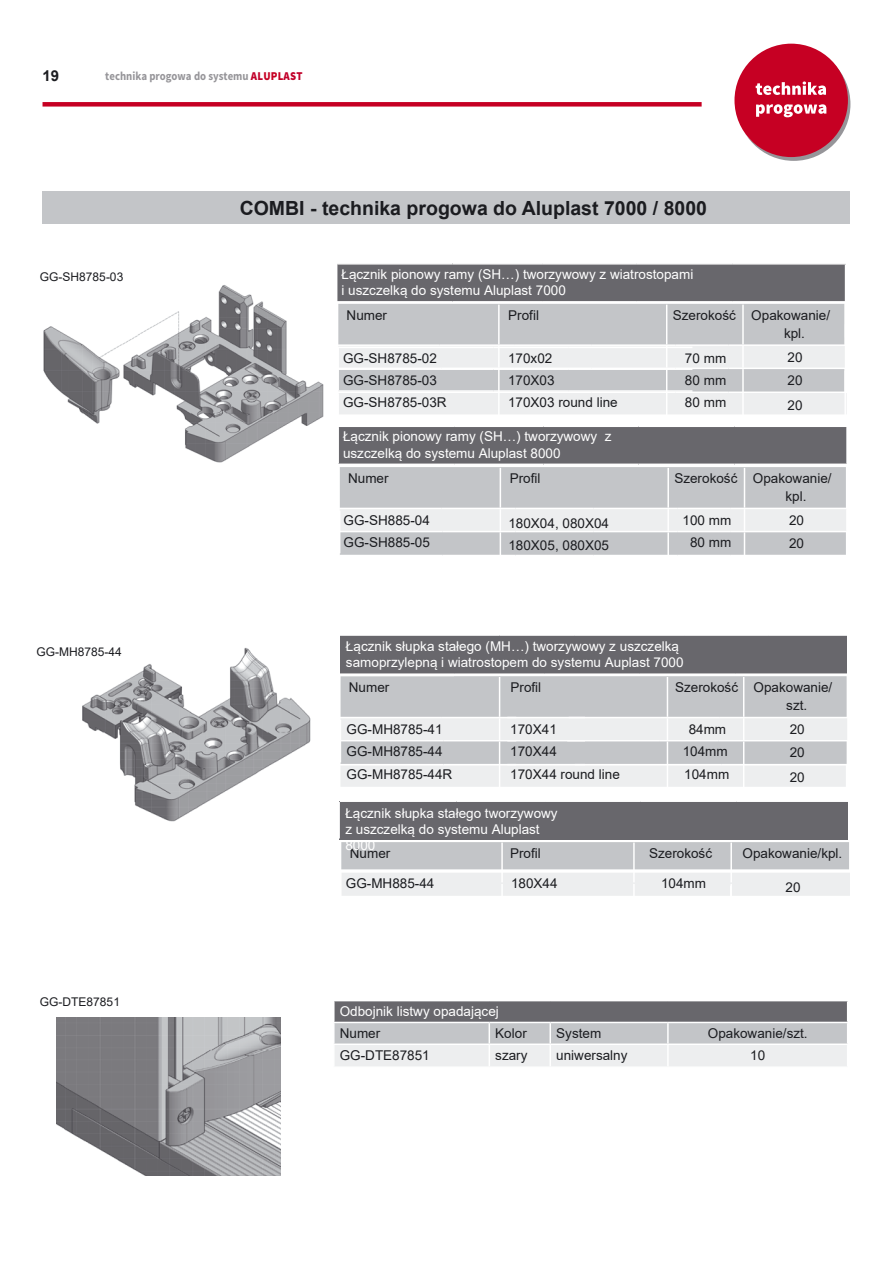
<style>
.page{position:relative;width:893px;height:1263px;background:#fff}
.page>*{position:absolute;margin:0;border:0;box-sizing:border-box;transform-origin:0 0}
.t1{font:700 19.5px "Arial";color:#1b1c20}
.t2{font:700 15px "Arial";color:#1b1c20}
.t3{font:13.5px/23.4px "Arial";color:#1b1c20}
.t4{font:13.5px/16.2px "Arial";color:#fff}
.t5{font:12px "Arial";color:#1b1c20}
.t6{font:700 12px "Source Sans Pro";color:#969599;scale:.9 1}
.s1{font-weight:900;color:#c1022b}
.s2{font-weight:900;color:#c60023}
</style>
<div class="page">
<div style="left:43px;top:102px;width:659px;height:5px;background:#c60023"></div>
<svg style="left:737px;top:47px;width:113px;height:114px"></svg>
<div style="left:734px;top:44px;width:114px;height:113px;background:#c60023;border-radius:50%"></div>
<svg style="left:756px;top:81px;width:70px;height:14px"></svg>
<svg style="left:756px;top:104px;width:70px;height:13px"></svg>
<div style="left:340px;top:635px;width:507px;height:38px;background:#68676c"></div>
<hr style="left:339px;top:634px;width:161px;height:2px;background:#fff">
<hr style="left:500px;top:634px;width:74px;height:2px;background:#fff">
<hr style="left:574px;top:634px;width:111px;height:2px;background:#fff">
<hr style="left:685px;top:634px;width:84px;height:2px;background:#fff">
<hr style="left:769px;top:634px;width:80px;height:2px;background:#fff">
<img style="left:43px;top:285px;width:281px;height:178px">
<img style="left:82px;top:647px;width:229px;height:175px">
<svg style="left:334px;top:1001px;width:514px;height:65px;background:#b7b8ba"></svg>
<img style="left:56px;top:1017px;width:224px;height:159px">
<div style="left:43px;top:191px;width:807px;height:33px;background:#c3c5c8"></div>
<div style="left:337px;top:264px;width:509px;height:38px;background:#68676c"></div>
<hr style="left:336px;top:263px;width:117px;height:2px;background:#fff">
<hr style="left:453px;top:263px;width:89px;height:2px;background:#fff">
<hr style="left:542px;top:263px;width:95px;height:2px;background:#fff">
<hr style="left:637px;top:263px;width:96px;height:2px;background:#fff">
<hr style="left:733px;top:263px;width:113px;height:2px;background:#fff">
<hr style="left:845px;top:265px;width:1px;height:36px;background:#fff">
<hr style="left:336px;top:301px;width:117px;height:2px;background:#fff">
<hr style="left:453px;top:301px;width:89px;height:2px;background:#fff">
<hr style="left:542px;top:301px;width:95px;height:2px;background:#fff">
<hr style="left:637px;top:301px;width:96px;height:2px;background:#fff">
<hr style="left:733px;top:301px;width:113px;height:2px;background:#fff">
<svg style="left:338px;top:304px;width:509px;height:110px;background:#d5d7d9"></svg>
<hr style="left:729px;top:368px;width:118px;height:1px;background:#fff">
<hr style="left:742px;top:369px;width:2px;height:69px;background:#fff">
<hr style="left:844px;top:371px;width:2px;height:68px;background:#fff">
<hr style="left:441px;top:391px;width:73px;height:2px;background:#fff">
<hr style="left:514px;top:391px;width:78px;height:2px;background:#fff">
<hr style="left:676px;top:391px;width:53px;height:2px;background:#fff">
<hr style="left:729px;top:391px;width:118px;height:2px;background:#fff">
<hr style="left:336px;top:347px;width:158px;height:1px;background:#fff">
<hr style="left:494px;top:347px;width:74px;height:1px;background:#fff">
<hr style="left:568px;top:347px;width:124px;height:1px;background:#fff">
<hr style="left:336px;top:368px;width:158px;height:2px;background:#fff">
<hr style="left:494px;top:368px;width:74px;height:2px;background:#fff">
<hr style="left:568px;top:368px;width:124px;height:2px;background:#fff">
<hr style="left:336px;top:390px;width:158px;height:2px;background:#fff">
<hr style="left:494px;top:390px;width:74px;height:2px;background:#fff">
<hr style="left:568px;top:390px;width:124px;height:2px;background:#fff">
<svg style="left:340px;top:676px;width:507px;height:111px;background:#d6d8da"></svg>
<hr style="left:660px;top:740px;width:58px;height:1px;background:#fff">
<hr style="left:718px;top:740px;width:132px;height:1px;background:#fff">
<hr style="left:742px;top:741px;width:3px;height:69px;background:#fff">
<hr style="left:443px;top:764px;width:73px;height:1px;background:#fff">
<hr style="left:507px;top:764px;width:78px;height:1px;background:#fff">
<hr style="left:665px;top:764px;width:57px;height:1px;background:#fff">
<hr style="left:722px;top:764px;width:128px;height:1px;background:#fff">
<svg style="left:340px;top:467px;width:506px;height:88px;background:#cfd1d3"></svg>
<hr style="left:677px;top:531px;width:53px;height:1px;background:#fff">
<hr style="left:730px;top:531px;width:119px;height:1px;background:#fff">
<hr style="left:743px;top:532px;width:3px;height:69px;background:#fff">
<hr style="left:845px;top:534px;width:3px;height:68px;background:#fff">
<div style="left:338px;top:426px;width:509px;height:38px;background:#68676c"></div>
<hr style="left:337px;top:425px;width:117px;height:2px;background:#fff">
<hr style="left:337px;top:427px;width:2px;height:37px;background:#fff">
<hr style="left:454px;top:425px;width:90px;height:2px;background:#fff">
<hr style="left:544px;top:425px;width:94px;height:2px;background:#fff">
<hr style="left:638px;top:425px;width:96px;height:2px;background:#fff">
<hr style="left:734px;top:425px;width:114px;height:2px;background:#fff">
<hr style="left:846px;top:427px;width:2px;height:37px;background:#fff">
<svg style="left:341px;top:842px;width:509px;height:54px;background:#d9dadc"></svg>
<div style="left:339px;top:801px;width:509px;height:38px;background:#68676c"></div>
<hr style="left:340px;top:800px;width:117px;height:2px;background:#fff">
<hr style="left:338px;top:802px;width:2px;height:36px;background:#fff">
<hr style="left:457px;top:800px;width:89px;height:2px;background:#fff">
<hr style="left:546px;top:800px;width:95px;height:2px;background:#fff">
<hr style="left:641px;top:800px;width:96px;height:2px;background:#fff">
<hr style="left:737px;top:800px;width:113px;height:2px;background:#fff">
<hr style="left:633px;top:842px;width:2px;height:40px;background:#fff">
<hr style="left:501px;top:884px;width:2px;height:21px;background:#fff">
<hr style="left:633px;top:884px;width:2px;height:21px;background:#fff">
<hr style="left:501px;top:842px;width:2px;height:40px;background:#fff">
<hr style="left:730px;top:842px;width:2px;height:40px;background:#fff">
<hr style="left:730px;top:884px;width:2px;height:21px;background:#fff">
<p class="t2" style="left:43px;top:65px;width:18px">19</p>
<p class="t6" style="left:105px;top:68px;width:221px">technika progowa do systemu <span class="s1">AL</span><span class="s2">UPL</span><span class="s1">AST</span></p>
<h1 class="t1" style="left:240px;top:195px;width:469px">COMBI - technika progowa do Aluplast 7000 / 8000</h1>
<p class="t5" style="left:40px;top:269px;width:85px">GG-SH8785-03</p>
<p class="t5" style="left:36px;top:644px;width:87px">GG-MH8785-44</p>
<p class="t5" style="left:40px;top:993px;width:82px">GG-DTE87851</p>
<p class="t4" style="left:341px;top:266px;width:353px">Łącznik pionowy ramy (SH…) tworzywowy z wiatrostopami i uszczelką do systemu Aluplast 7000</p>
<p class="t3" style="left:347px;top:303px;width:42px">Numer</p>
<p class="t3" style="left:508px;top:303px;width:32px">Profil</p>
<p class="t3" style="left:784px;top:306px;width:48px;line-height:18.1px;text-indent:-111px">Szerokość Opakowanie/ kpl.</p>
<p class="t3" style="left:343px;top:347px;width:95px">GG-SH8785-02</p>
<p class="t3" style="left:508px;top:347px;width:46px">170x02</p>
<p class="t3" style="left:685px;top:347px;width:43px">70 mm</p>
<p class="t3" style="left:343px;top:368px;width:95px">GG-SH8785-03</p>
<p class="t3" style="left:508px;top:368px;width:48px">170X03</p>
<p class="t3" style="left:685px;top:368px;width:43px">80 mm</p>
<p class="t3" style="left:343px;top:390px;width:105px">GG-SH8785-03R</p>
<p class="t3" style="left:508px;top:390px;width:111px">170X03 round line</p>
<p class="t3" style="left:685px;top:390px;width:43px">80 mm</p>
<p class="t4" style="left:343px;top:428px;width:270px">Łącznik pionowy ramy (SH…) tworzywowy z uszczelką do systemu Aluplast 8000</p>
<p class="t3" style="left:787px;top:345px;width:17px">20<br>20</p>
<p class="t3" style="left:787px;top:393px;width:17px">20</p>
<p class="t3" style="left:348px;top:466px;width:42px">Numer</p>
<p class="t3" style="left:510px;top:466px;width:32px">Profil</p>
<p class="t3" style="left:785px;top:469px;width:48px;line-height:18.1px;text-indent:-111px">Szerokość Opakowanie/ kpl.</p>
<p class="t3" style="left:344px;top:509px;width:88px">GG-SH885-04</p>
<p class="t3" style="left:508px;top:511px;width:102px">180X04, 080X04</p>
<p class="t3" style="left:682px;top:509px;width:50px">100 mm</p>
<p class="t3" style="left:344px;top:531px;width:88px">GG-SH885-05</p>
<p class="t3" style="left:508px;top:533px;width:102px">180X05, 080X05</p>
<p class="t3" style="left:690px;top:531px;width:43px">80 mm</p>
<p class="t3" style="left:789px;top:508px;width:17px">20<br>20</p>
<p class="t4" style="left:346px;top:638px;width:339px">Łącznik słupka stałego (MH…) tworzywowy z uszczelką samoprzylepną i wiatrostopem do systemu Auplast 7000</p>
<p class="t3" style="left:349px;top:675px;width:42px">Numer</p>
<p class="t3" style="left:510px;top:675px;width:32px">Profil</p>
<p class="t3" style="left:786px;top:678px;width:48px;line-height:18.1px;text-indent:-111px">Szerokość Opakowanie/ szt.</p>
<p class="t3" style="left:347px;top:717px;width:98px">GG-MH8785-41</p>
<p class="t3" style="left:510px;top:717px;width:48px">170X41</p>
<p class="t3" style="left:689px;top:717px;width:39px">84mm</p>
<p class="t3" style="left:347px;top:739px;width:98px">GG-MH8785-44</p>
<p class="t3" style="left:510px;top:739px;width:48px">170X44</p>
<p class="t3" style="left:683px;top:739px;width:47px">104mm</p>
<p class="t3" style="left:347px;top:762px;width:107px">GG-MH8785-44R</p>
<p class="t3" style="left:510px;top:762px;width:111px">170X44 round line</p>
<p class="t3" style="left:684px;top:762px;width:47px">104mm</p>
<p class="t3" style="left:790px;top:717px;width:17px">20<br>20</p>
<p class="t3" style="left:790px;top:765px;width:17px">20</p>
<p class="t4" style="left:345px;top:805px;width:214px">Łącznik słupka stałego tworzywowy z uszczelką do systemu Aluplast<br>8000</p>
<p class="t3" style="left:346px;top:871px;width:90px">GG-MH885-44</p>
<p class="t3" style="left:511px;top:871px;width:48px">180X44</p>
<p class="t3" style="left:661px;top:871px;width:47px">104mm</p>
<p class="t3" style="left:350px;top:841px;width:42px">Numer</p>
<p class="t3" style="left:510px;top:841px;width:32px">Profil</p>
<p class="t3" style="left:649px;top:841px;width:65px">Szerokość</p>
<p class="t3" style="left:742px;top:841px;width:101px">Opakowanie/kpl.</p>
<p class="t3" style="left:785px;top:875px;width:17px">20</p>
<p class="t4" style="left:340px;top:1003px;width:161px">Odbojnik listwy opadającej</p>
<p class="t3" style="left:340px;top:1022px;width:42px">Numer</p>
<p class="t3" style="left:495px;top:1022px;width:33px">Kolor</p>
<p class="t3" style="left:556px;top:1022px;width:47px">System</p>
<p class="t3" style="left:708px;top:1022px;width:101px">Opakowanie/szt.</p>
<p class="t3" style="left:340px;top:1043px;width:92px">GG-DTE87851</p>
<p class="t3" style="left:495px;top:1043px;width:34px">szary</p>
<p class="t3" style="left:556px;top:1043px;width:73px">uniwersalny</p>
<p class="t3" style="left:750px;top:1043px;width:17px">10</p>
</div>
